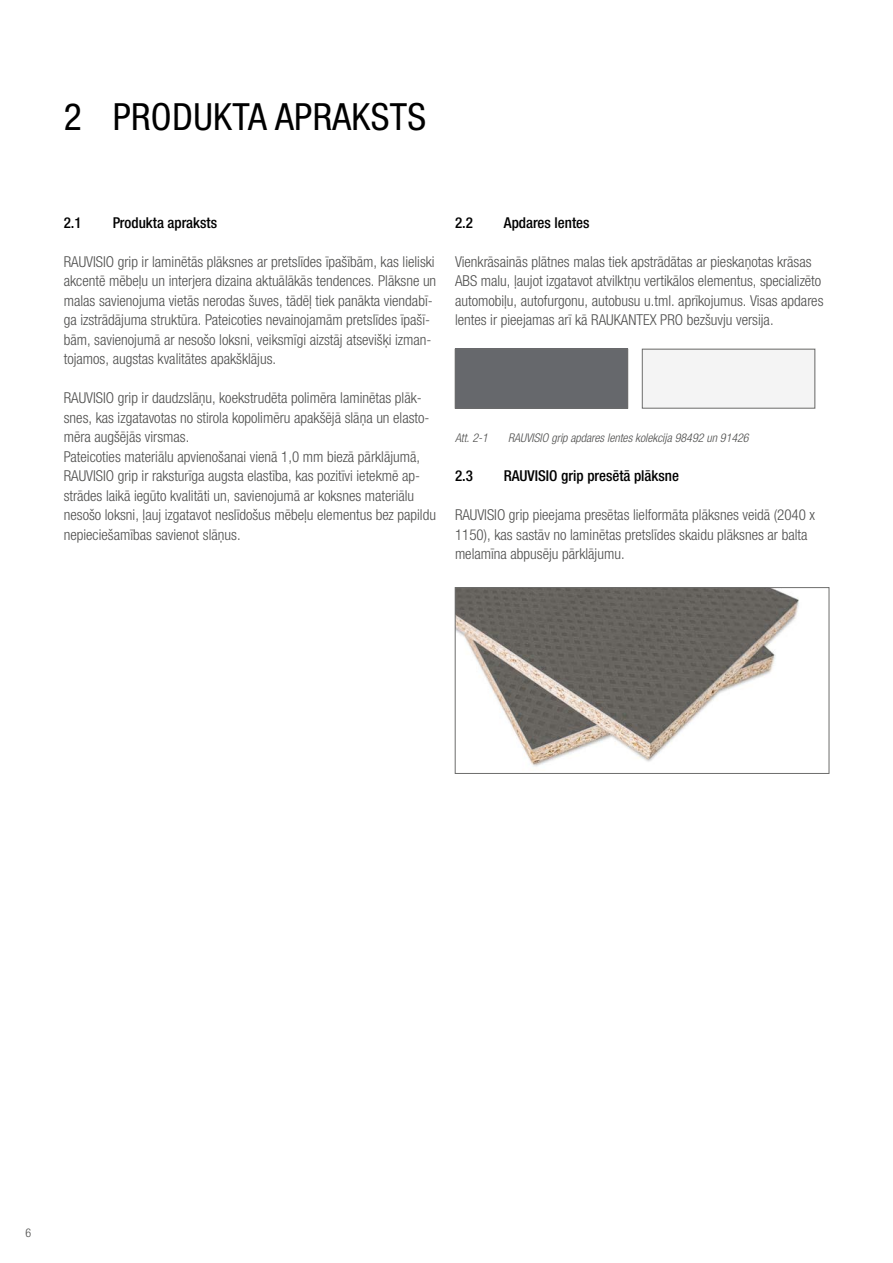
<style>
.page{position:relative;width:893px;height:1263px;background:#fff}
.page>*{position:absolute;margin:0;border:0;box-sizing:border-box;transform-origin:0 0}
.t1{font:condensed 37.5px "Helvetica Neue LTW1 G";letter-spacing:.01em;color:#000}
.Bodytext{font:300 condensed 15px/19.5px "Helvetica Neue LTW1 G";color:#4e4e4d}
.t2{font:500 condensed 15px "Helvetica Neue LTW1 G";color:#000}
.t3{font:italic 300 condensed 12px "Helvetica Neue LTW1 G";color:#4e4e4d}
.Pagenumber_left{font:300 condensed 12px "Helvetica Neue LTW1 G";color:#4e4e4d}
</style>
<div class="page">
<div style="left:457px;top:351px;width:169px;height:55px;background:#66686c"></div>
<div style="left:455px;top:349px;width:173px;height:59px;border:1px solid #6d6d6c"></div>
<div style="left:642px;top:349px;width:173px;height:59px;border:1px solid #6d6d6c"></div>
<img style="left:457px;top:589px;width:342px;height:178px">
<div style="left:455px;top:587px;width:374px;height:187px;border:1px solid #6d6d6c"></div>
<p class="t1" style="left:64px;top:95px;width:364px">2 PRODUKTA APRAKSTS</p>
<p class="t2" style="left:64px;top:213px;width:19px">2.1</p>
<p class="t2" style="left:113px;top:213px;width:106px">Produkta apraksts</p>
<p class="Bodytext" style="left:64px;top:252px;width:374px">RAUVISIO grip ir laminētās plāksnes ar pretslīdes īpašībām, kas lieliski akcentē mēbeļu un interjera dizaina aktuālākās tendences. Plāksne un malas savienojuma vietās nerodas šuves, tādēļ tiek panākta viendabī&shy;ga izstrādājuma struktūra. Pateicoties nevainojamām pretslīdes īpašī&shy;bām, savienojumā ar nesošo loksni, veiksmīgi aizstāj atsevišķi izman&shy;tojamos, augstas kvalitātes apakšklājus.</p>
<p class="Bodytext" style="left:64px;top:388px;width:367px">RAUVISIO grip ir daudzslāņu, koekstrudēta polimēra laminētas plāk&shy;snes, kas izgatavotas no stirola kopolimēru apakšējā slāņa un elasto&shy;mēra augšējās virsmas.</p>
<p class="Bodytext" style="left:64px;top:447px;width:374px">Pateicoties materiālu apvienošanai vienā 1,0 mm biezā pārklājumā, RAUVISIO grip ir raksturīga augsta elastība, kas pozitīvi ietekmē ap&shy;strādes laikā iegūto kvalitāti un, savienojumā ar koksnes materiālu nesošo loksni, ļauj izgatavot neslīdošus mēbeļu elementus bez papildu nepieciešamības savienot slāņus.</p>
<p class="t2" style="left:455px;top:213px;width:20px">2.2</p>
<p class="t2" style="left:504px;top:213px;width:87px">Apdares lentes</p>
<p class="Bodytext" style="left:455px;top:252px;width:370px">Vienkrāsainās plātnes malas tiek apstrādātas ar pieskaņotas krāsas ABS malu, ļaujot izgatavot atvilktņu vertikālos elementus, specializēto automobiļu, autofurgonu, autobusu u.tml. aprīkojumus. Visas apdares lentes ir pieejamas arī kā RAUKANTEX PRO bezšuvju versija.</p>
<p class="t3" style="left:455px;top:431px;width:34px">Att. 2-1</p>
<p class="t3" style="left:508px;top:431px;width:242px">RAUVISIO grip apdares lentes kolekcija 98492 un 91426</p>
<p class="t2" style="left:455px;top:467px;width:19px">2.3</p>
<p class="t2" style="left:504px;top:467px;width:177px">RAUVISIO grip presētā plāksne</p>
<p class="Bodytext" style="left:455px;top:505px;width:362px">RAUVISIO grip pieejama presētas lielformāta plāksnes veidā (2040 x<br>1150), kas sastāv no laminētas pretslīdes skaidu plāksnes ar balta melamīna abpusēju pārklājumu.</p>
<p class="Pagenumber_left" style="left:26px;top:1226px;width:7px">6</p>
</div>
